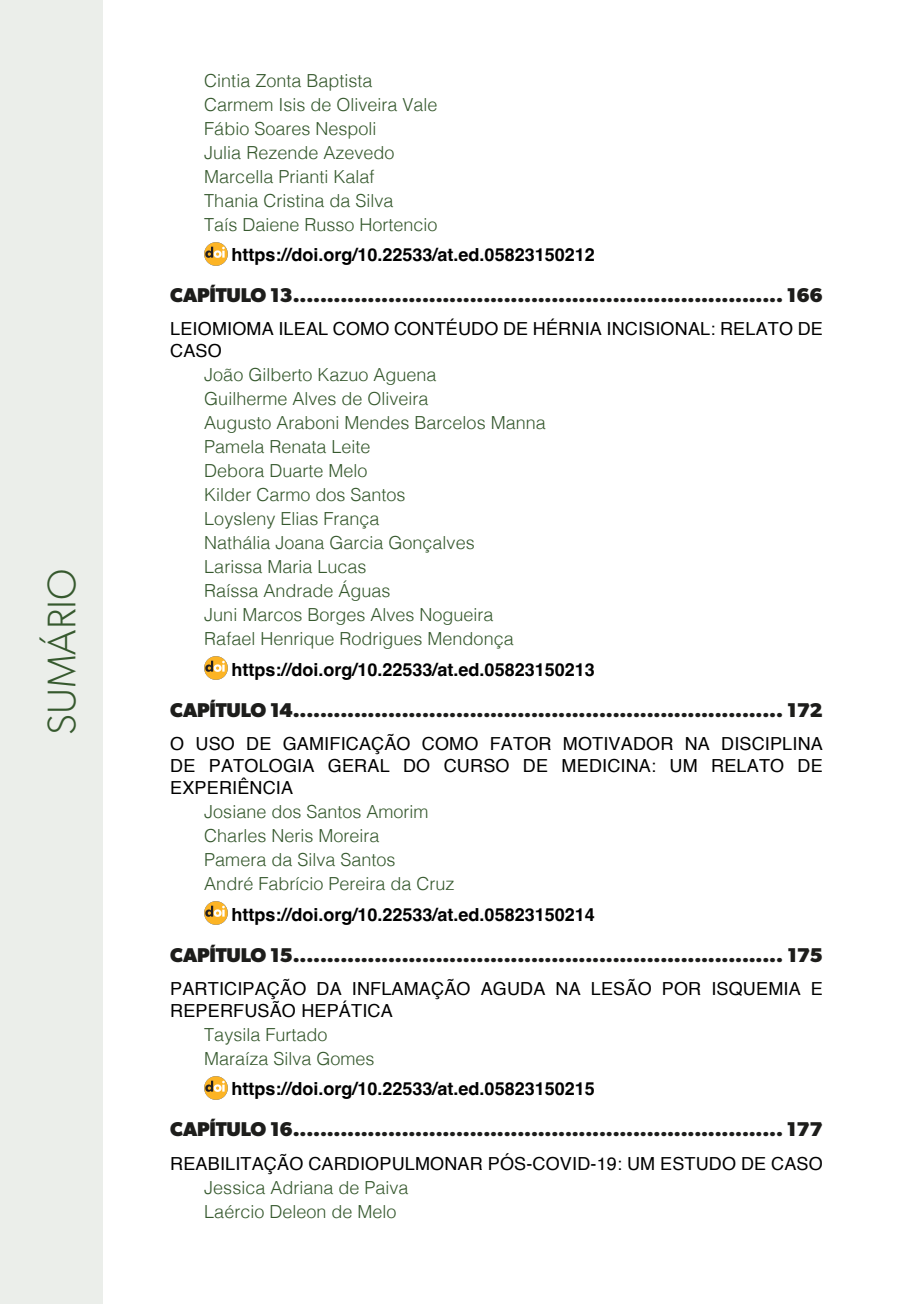
<style>
.page{position:relative;width:908px;height:1304px;background:#fff}
.page>*{position:absolute;margin:0;border:0;box-sizing:border-box;transform-origin:0 0}
.t1{font:300 40px "Gibson";color:#36592e}
.t2{font:700 20px "Gibson";letter-spacing:-.01em;color:#1d1d1b}
.t3{font:300 18px/24px "Helvetica";color:#36592e}
.t4{font:18px/22px "Helvetica";letter-spacing:.01em;color:#000}
.t5{font:700 18px "Helvetica";color:#000}
</style>
<div class="page">
<div style="left:0;top:0;width:103px;height:1304px;background:#ebeeea"></div>
<img style="left:204px;top:242px;width:23px;height:23px">
<img style="left:204px;top:657px;width:23px;height:23px">
<img style="left:204px;top:902px;width:23px;height:23px">
<img style="left:204px;top:1076px;width:23px;height:23px">
<h1 class="t1" style="left:37px;top:735px;width:167px;rotate:-90deg">SUMÁRIO</h1>
<p class="t3" style="left:204px;top:67px;width:235px">Cintia Zonta Baptista<br>Carmem Isis de Oliveira Vale<br>Fábio Soares Nespoli<br>Julia Rezende Azevedo<br>Marcella Prianti Kalaf<br>Thania Cristina da Silva<br>Taís Daiene Russo Hortencio</p>
<p class="t5" style="left:231px;top:244px;width:365px">https://doi.org/10.22533/at.ed.05823150212</p>
<p class="t2" style="left:170px;top:283px;width:653px">CAPÍTULO 13........................................................................ 166</p>
<p class="t4" style="left:170px;top:319px;width:653px">LEIOMIOMA ILEAL COMO CONTÉUDO DE HÉRNIA INCISIONAL: RELATO DE<br>CASO</p>
<p class="t3" style="left:204px;top:362px;width:343px">João Gilberto Kazuo Aguena<br>Guilherme Alves de Oliveira<br>Augusto Araboni Mendes Barcelos Manna<br>Pamela Renata Leite<br>Debora Duarte Melo<br>Kilder Carmo dos Santos<br>Loysleny Elias França<br>Nathália Joana Garcia Gonçalves<br>Larissa Maria Lucas<br>Raíssa Andrade Águas<br>Juni Marcos Borges Alves Nogueira<br>Rafael Henrique Rodrigues Mendonça</p>
<p class="t5" style="left:231px;top:658px;width:365px">https://doi.org/10.22533/at.ed.05823150213</p>
<p class="t2" style="left:170px;top:698px;width:653px">CAPÍTULO 14........................................................................ 172</p>
<p class="t4" style="left:170px;top:733px;width:654px;text-align:justify">O USO DE GAMIFICAÇÃO COMO FATOR MOTIVADOR NA DISCIPLINA DE PATOLOGIA GERAL DO CURSO DE MEDICINA: UM RELATO DE EXPERIÊNCIA</p>
<p class="t3" style="left:204px;top:798px;width:252px">Josiane dos Santos Amorim<br>Charles Neris Moreira<br>Pamera da Silva Santos<br>André Fabrício Pereira da Cruz</p>
<p class="t5" style="left:231px;top:903px;width:365px">https://doi.org/10.22533/at.ed.05823150214</p>
<p class="t2" style="left:170px;top:943px;width:653px">CAPÍTULO 15........................................................................ 175</p>
<p class="t4" style="left:170px;top:978px;width:653px">PARTICIPAÇÃO DA INFLAMAÇÃO AGUDA NA LESÃO POR ISQUEMIA E<br>REPERFUSÃO HEPÁTICA</p>
<p class="t3" style="left:204px;top:1021px;width:172px">Taysila Furtado<br>Maraíza Silva Gomes</p>
<p class="t5" style="left:231px;top:1078px;width:365px">https://doi.org/10.22533/at.ed.05823150215</p>
<p class="t2" style="left:170px;top:1117px;width:653px">CAPÍTULO 16........................................................................ 177</p>
<p class="t4" style="left:170px;top:1153px;width:653px">REABILITAÇÃO CARDIOPULMONAR PÓS-COVID-19: UM ESTUDO DE CASO</p>
<p class="t3" style="left:204px;top:1174px;width:206px">Jessica Adriana de Paiva<br>Laércio Deleon de Melo</p>
</div>
